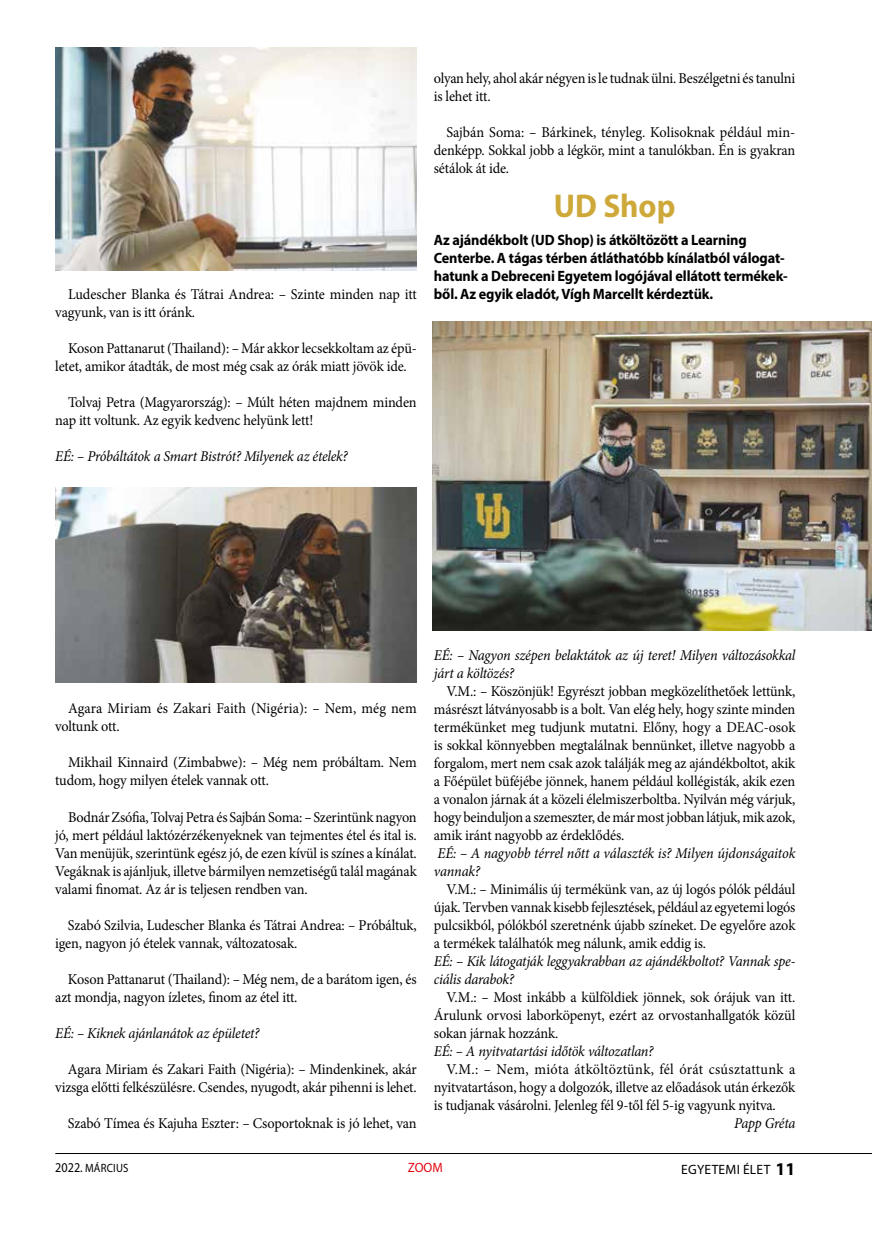
<style>
.page{position:relative;width:872px;height:1234px;background:#fff}
.page>*{position:absolute;margin:0;border:0;box-sizing:border-box;transform-origin:0 0}
.t1{font:700 33px "Myriad Pro";color:#cea93a;scale:.95 1}
.t2{font:15px/18px "Minion Pro";letter-spacing:-.01em;color:#000;scale:.95 1}
.t3{font:italic 15px/18px "Minion Pro";letter-spacing:-.015em;color:#000;scale:.95 1}
.t4{font:700 15px/18px "Myriad Pro";letter-spacing:-.01em;color:#000;scale:.95 1}
.t5{font:13.5px "Myriad Pro";letter-spacing:.02em;color:#000}
.t6{font:13.5px "Myriad Pro";color:#e30613;scale:.95 1}
.t7{font:12px "Myriad Pro";letter-spacing:.02em;color:#000;scale:.9 1}
.s1{font-style:italic}
.s2{font-size:13.5px}
.s3{font-weight:700;font-size:18px}
</style>
<div class="page">
<hr style="left:55px;top:1152px;width:817px;height:1px;background:#000">
<img style="left:55px;top:47px;width:362px;height:223px">
<img style="left:55px;top:487px;width:362px;height:195px">
<img style="left:432px;top:321px;width:440px;height:309px">
<p class="t2" style="left:55px;top:285px;width:382px;text-indent:13px">Ludescher Blanka és Tátrai Andrea: <span class="s1">–</span> Szinte minden nap itt vagyunk, van is itt óránk.</p>
<p class="t2" style="left:55px;top:339px;width:382px;text-indent:13px">Koson Pattanarut (Thailand): <span class="s1">–</span> Már akkor lecsekkoltam az épü&shy;letet, amikor átadták, de most még csak az órák miatt jövök ide.</p>
<p class="t2" style="left:55px;top:393px;width:382px;text-indent:13px">Tolvaj Petra (Magyarország): <span class="s1">–</span> Múlt héten majdnem minden nap itt voltunk. Az egyik kedvenc helyünk lett!</p>
<p class="t3" style="left:55px;top:447px;width:309px">EÉ: – Próbáltátok a Smart Bistrót? Milyenek az ételek?</p>
<p class="t2" style="left:434px;top:69px;width:382px">olyan hely, ahol akár négyen is le tudnak ülni. Beszélgetni és tanulni is lehet itt.</p>
<p class="t2" style="left:434px;top:123px;width:382px;text-align:justify;text-indent:13px">Sajbán Soma: <span class="s1">–</span> Bárkinek, tényleg. Kolisoknak például min&shy;denképp. Sokkal jobb a légkör, mint a tanulókban. Én is gyakran sétálok át ide.</p>
<h1 class="t1" style="left:554px;top:184px;width:129px">UD Shop</h1>
<p class="t4" style="left:434px;top:231px;width:374px">Az ajándékbolt (UD Shop) is átköltözött a Learning Centerbe. A tágas térben átláthatóbb kínálatból válogat&shy;hatunk a Debreceni Egyetem logójával ellátott termékek&shy;ből. Az egyik eladót, Vígh Marcellt kérdeztük.</p>
<p class="t2" style="left:55px;top:699px;width:382px;text-indent:13px">Agara Miriam és Zakari Faith (Nigéria): <span class="s1">–</span> Nem, még nem voltunk ott.</p>
<p class="t2" style="left:55px;top:753px;width:382px;text-indent:13px">Mikhail Kinnaird (Zimbabwe): <span class="s1">–</span> Még nem próbáltam. Nem tudom, hogy milyen ételek vannak ott.</p>
<p class="t2" style="left:55px;top:807px;width:382px;text-align:justify;text-indent:13px">Bodnár Zsófia, Tolvaj Petra és Sajbán Soma: <span class="s1">–</span> Szerintünk nagyon jó, mert például laktózérzékenyeknek van tejmentes étel és ital is.<br>Van menüjük, szerintünk egész jó, de ezen kívül is színes a kínálat.<br>Vegáknak is ajánljuk, illetve bármilyen nemzetiségű talál magának valami finomat. Az ár is teljesen rendben van.</p>
<p class="t2" style="left:55px;top:915px;width:382px;text-indent:13px">Szabó Szilvia, Ludescher Blanka és Tátrai Andrea: <span class="s1">–</span> Próbáltuk, igen, nagyon jó ételek vannak, változatosak.</p>
<p class="t2" style="left:55px;top:969px;width:382px;text-indent:13px">Koson Pattanarut (Thailand): <span class="s1">–</span> Még nem, de a barátom igen, és azt mondja, nagyon ízletes, finom az étel itt.</p>
<p class="t3" style="left:55px;top:1023px;width:217px">EÉ: – Kiknek ajánlanátok az épületet?</p>
<p class="t2" style="left:55px;top:1059px;width:382px;text-align:right">Agara Miriam és Zakari Faith (Nigéria): <span class="s1">–</span> Mindenkinek, akár vizsga előtti felkészülésre. Csendes, nyugodt, akár pihenni is lehet.</p>
<p class="t2" style="left:68px;top:1113px;width:369px">Szabó Tímea és Kajuha Eszter: <span class="s1">–</span> Csoportoknak is jó lehet, van</p>
<p class="t3" style="left:434px;top:645px;width:382px">EÉ: – Nagyon szépen belaktátok az új teret! Milyen változásokkal járt a költözés?</p>
<p class="t2" style="left:434px;top:681px;width:382px;text-align:justify;text-indent:13px">V.M.: <span class="s1">–</span> Köszönjük! Egyrészt jobban megközelíthetőek lettünk, másrészt látványosabb is a bolt. Van elég hely, hogy szinte minden termékünket meg tudjunk mutatni. Előny, hogy a DEAC-osok is sokkal könnyebben megtalálnak bennünket, illetve nagyobb a forgalom, mert nem csak azok találják meg az ajándékboltot, akik a Főépület büféjébe jönnek, hanem például kollégisták, akik ezen a vonalon járnak át a közeli élelmiszerboltba. Nyilván még várjuk, hogy beinduljon a szemeszter, de már most jobban látjuk, mik azok, amik iránt nagyobb az érdeklődés.</p>
<p class="t3" style="left:434px;top:843px;width:382px">EÉ: – A nagyobb térrel nőtt a választék is? Milyen újdonságaitok vannak?</p>
<p class="t2" style="left:434px;top:879px;width:382px;text-align:justify;text-indent:13px">V.M.: <span class="s1">–</span> Minimális új termékünk van, az új logós pólók például újak. Tervben vannak kisebb fejlesztések, például az egyetemi logós pulcsikból, pólókból szeretnénk újabb színeket. De egyelőre azok a termékek találhatók meg nálunk, amik eddig is.</p>
<p class="t3" style="left:434px;top:951px;width:382px">EÉ: – Kik látogatják leggyakrabban az ajándékboltot? Vannak spe&shy;ciális darabok?</p>
<p class="t2" style="left:434px;top:987px;width:382px;text-align:justify;text-indent:13px">V.M.: <span class="s1">–</span> Most inkább a külföldiek jönnek, sok órájuk van itt.<br>Árulunk orvosi laborköpenyt, ezért az orvostanhallgatók közül sokan járnak hozzánk.</p>
<p class="t3" style="left:434px;top:1041px;width:233px">EÉ: – A nyitvatartási időtök változatlan?</p>
<p class="t2" style="left:446px;top:1059px;width:369px">V.M.: <span class="s1">–</span> Nem, mióta átköltöztünk, fél órát csúsztattunk a</p>
<p class="t2" style="left:434px;top:1077px;width:382px">nyitvatartáson, hogy a dolgozók, illetve az előadások után érkezők</p>
<p class="t2" style="left:434px;top:1095px;width:361px">is tudjanak vásárolni. Jelenleg fél 9-től fél 5-ig vagyunk nyitva.</p>
<p class="t3" style="left:734px;top:1113px;width:66px">Papp Gréta</p>
<p class="t7" style="left:55px;top:1159px;width:83px"><span class="s2">2022.</span> MÁRCIUS</p>
<p class="t6" style="left:408px;top:1158px;width:37px">ZOOM</p>
<p class="t5" style="left:681px;top:1160px;width:116px">EGYETEMI ÉLET <span class="s3">11</span></p>
</div>
